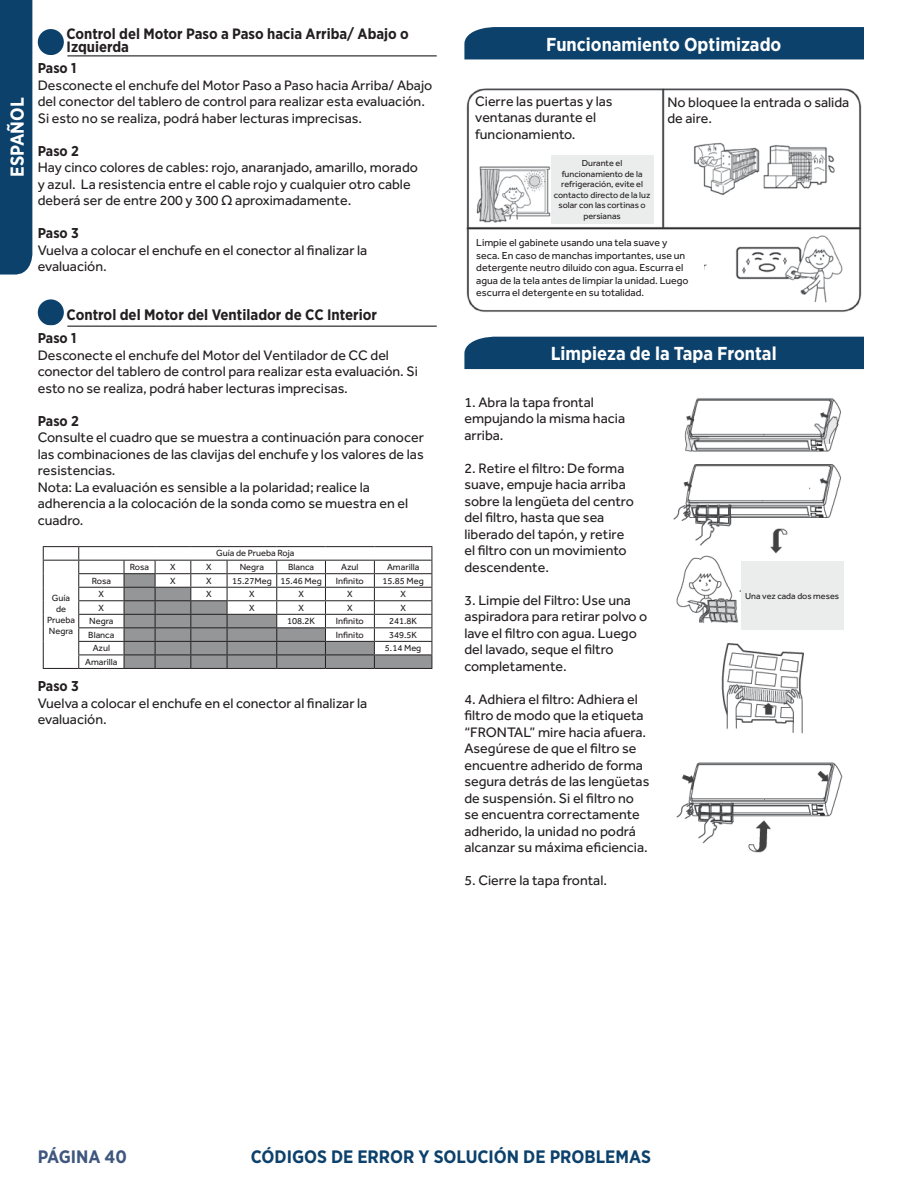
<style>
.page{position:relative;width:918px;height:1188px;background:#fff}
.page>*{position:absolute;margin:0;border:0;box-sizing:border-box;transform-origin:0 0}
.t1{font:700 18.75px "Gotham Narrow";color:#fff}
.t2{font:700 18px "Gotham Narrow";color:#0c416c}
.t3{font:700 18px "Gotham Narrow";color:#3f577e}
.t4{font:700 15.15px "Gotham Narrow";color:#231f20}
.t5{font:700 15px/13.5px "Gotham Narrow";color:#231f20}
.t6{font:14.25px/16.5px "Effra";color:#231f20}
.t7{font:700 14.25px "Gotham Narrow";color:#231f20}
.t8{font:10.5px/12.6px "Effra";color:#231f20}
.t9{font:9.3px/11.1px "Effra";color:#231f20;text-align:center}
.t10{font:9px/10.5px "Effra";color:#231f20;text-align:center}
</style>
<div class="page">
<div style="left:0;top:0;width:33px;height:275px;background:#0c416c"></div>
<div style="left:38px;top:29px;width:26px;height:26px;background:#0c416c;border-radius:50%"></div>
<hr style="left:67px;top:55px;width:370px;height:2px;background:#565759">
<div style="left:38px;top:299px;width:26px;height:26px;background:#0c416c;border-radius:50%"></div>
<hr style="left:67px;top:325px;width:370px;height:2px;background:#565759">
<hr style="left:43px;top:546px;width:36px;height:1px;background:#231f20">
<hr style="left:79px;top:546px;width:45px;height:1px;background:#231f20">
<hr style="left:124px;top:546px;width:31px;height:1px;background:#231f20">
<hr style="left:155px;top:546px;width:36px;height:1px;background:#231f20">
<hr style="left:191px;top:546px;width:36px;height:1px;background:#231f20">
<hr style="left:227px;top:546px;width:50px;height:1px;background:#231f20">
<hr style="left:277px;top:546px;width:48px;height:1px;background:#231f20">
<hr style="left:325px;top:546px;width:49px;height:1px;background:#231f20">
<hr style="left:374px;top:546px;width:58px;height:1px;background:#231f20">
<hr style="left:43px;top:560px;width:36px;height:1px;background:#231f20">
<hr style="left:79px;top:560px;width:45px;height:1px;background:#231f20">
<hr style="left:78px;top:573px;width:46px;height:1px;background:#231f20">
<hr style="left:78px;top:587px;width:46px;height:1px;background:#231f20">
<hr style="left:78px;top:600px;width:46px;height:1px;background:#231f20">
<hr style="left:78px;top:614px;width:46px;height:1px;background:#231f20">
<hr style="left:78px;top:627px;width:46px;height:1px;background:#231f20">
<hr style="left:78px;top:641px;width:46px;height:1px;background:#231f20">
<svg style="left:43px;top:547px;width:1px;height:121px"></svg>
<hr style="left:78px;top:654px;width:46px;height:1px;background:#231f20">
<svg style="left:78px;top:547px;width:1px;height:121px"></svg>
<hr style="left:43px;top:668px;width:36px;height:1px;background:#231f20">
<hr style="left:79px;top:668px;width:45px;height:1px;background:#231f20">
<hr style="left:155px;top:668px;width:36px;height:1px;background:#231f20">
<hr style="left:191px;top:668px;width:36px;height:1px;background:#231f20">
<hr style="left:227px;top:668px;width:50px;height:1px;background:#231f20">
<hr style="left:277px;top:668px;width:48px;height:1px;background:#231f20">
<hr style="left:325px;top:668px;width:49px;height:1px;background:#231f20">
<hr style="left:374px;top:668px;width:58px;height:1px;background:#231f20">
<svg style="left:124px;top:547px;width:308px;height:121px"></svg>
<hr style="left:124px;top:668px;width:31px;height:1px;background:#231f20">
<div style="left:464px;top:27px;width:400px;height:32px;background:#0c416c"></div>
<div style="left:464px;top:336px;width:400px;height:33px;background:#0c416c"></div>
<img style="left:466px;top:88px;width:396px;height:224px">
<img style="left:674px;top:398px;width:170px;height:455px">
<div style="left:475px;top:96px;width:184px;height:51px;background:#fff"></div>
<div style="left:476px;top:232px;width:228px;height:71px;background:#fff"></div>
<div style="left:667px;top:97px;width:184px;height:39px;background:#fff"></div>
<div style="left:551px;top:156px;width:102px;height:68px;background:#ebecec"></div>
<div style="left:741px;top:562px;width:102px;height:68px;background:#ebecec"></div>
<h1 class="t1" style="left:5px;top:177px;width:81px;rotate:-90deg">ESPAÑOL</h1>
<p class="t5" style="left:67px;top:27px;width:344px">Control del Motor Paso a Paso hacia Arriba/ Abajo o<br>Izquierda</p>
<p class="t7" style="left:38px;top:59px;width:40px">Paso 1</p>
<p class="t6" style="left:38px;top:76px;width:396px">Desconecte el enchufe del Motor Paso a Paso hacia Arriba/ Abajo del conector del tablero de control para realizar esta evaluación.<br>Si esto no se realiza, podrá haber lecturas imprecisas.</p>
<p class="t7" style="left:38px;top:141px;width:42px">Paso 2</p>
<p class="t6" style="left:38px;top:159px;width:382px">Hay cinco colores de cables: rojo, anaranjado, amarillo, morado y azul. La resistencia entre el cable rojo y cualquier otro cable deberá ser de entre 200 y 300 Ω aproximadamente.</p>
<p class="t7" style="left:38px;top:224px;width:42px">Paso 3</p>
<p class="t6" style="left:38px;top:241px;width:331px">Vuelva a colocar el enchufe en el conector al finalizar la evaluación.</p>
<p class="t4" style="left:67px;top:305px;width:312px">Control del Motor del Ventilador de CC Interior</p>
<p class="t7" style="left:38px;top:329px;width:40px">Paso 1</p>
<p class="t6" style="left:38px;top:347px;width:382px">Desconecte el enchufe del Motor del Ventilador de CC del conector del tablero de control para realizar esta evaluación. Si esto no se realiza, podrá haber lecturas imprecisas.</p>
<p class="t7" style="left:38px;top:412px;width:42px">Paso 2</p>
<p class="t6" style="left:38px;top:429px;width:388px">Consulte el cuadro que se muestra a continuación para conocer las combinaciones de las clavijas del enchufe y los valores de las resistencias.<br>Nota: La evaluación es sensible a la polaridad; realice la adherencia a la colocación de la sonda como se muestra en el cuadro.</p>
<p class="t9" style="left:216px;top:548px;width:80px">Guía de Prueba Roja</p>
<p class="t9" style="left:47px;top:592px;width:29px">Guía de<br>Prueba<br>Negra</p>
<p class="t9" style="left:130px;top:561px;width:21px">Rosa</p>
<p class="t9" style="left:170px;top:561px;width:7px">X</p>
<p class="t9" style="left:206px;top:561px;width:7px">X</p>
<p class="t9" style="left:240px;top:561px;width:26px">Negra</p>
<p class="t9" style="left:288px;top:561px;width:28px">Blanca</p>
<p class="t9" style="left:341px;top:561px;width:19px">Azul</p>
<p class="t9" style="left:387px;top:561px;width:34px">Amarilla</p>
<p class="t9" style="left:92px;top:575px;width:21px">Rosa</p>
<p class="t9" style="left:170px;top:575px;width:7px">X</p>
<p class="t9" style="left:206px;top:575px;width:7px">X</p>
<p class="t9" style="left:232px;top:575px;width:91px">15.27Meg 15.46 Meg</p>
<p class="t9" style="left:336px;top:575px;width:29px">Infinito</p>
<p class="t9" style="left:382px;top:575px;width:43px">15.85 Meg</p>
<p class="t9" style="left:99px;top:588px;width:7px">X</p>
<p class="t9" style="left:206px;top:588px;width:7px">X</p>
<p class="t9" style="left:249px;top:588px;width:7px">X</p>
<p class="t9" style="left:298px;top:588px;width:7px">X</p>
<p class="t9" style="left:347px;top:588px;width:7px">X</p>
<p class="t9" style="left:400px;top:588px;width:7px">X</p>
<p class="t9" style="left:99px;top:602px;width:7px">X</p>
<p class="t9" style="left:249px;top:602px;width:7px">X</p>
<p class="t9" style="left:298px;top:602px;width:7px">X</p>
<p class="t9" style="left:347px;top:602px;width:7px">X</p>
<p class="t9" style="left:400px;top:602px;width:7px">X</p>
<p class="t9" style="left:89px;top:615px;width:26px">Negra</p>
<p class="t9" style="left:287px;top:615px;width:30px">108.2K</p>
<p class="t9" style="left:336px;top:615px;width:29px">Infinito</p>
<p class="t9" style="left:389px;top:615px;width:30px">241.8K</p>
<p class="t9" style="left:88px;top:629px;width:28px">Blanca</p>
<p class="t9" style="left:336px;top:629px;width:29px">Infinito</p>
<p class="t9" style="left:389px;top:629px;width:30px">349.5K</p>
<p class="t9" style="left:93px;top:642px;width:19px">Azul</p>
<p class="t9" style="left:385px;top:642px;width:38px">5.14 Meg</p>
<p class="t9" style="left:85px;top:656px;width:34px">Amarilla</p>
<p class="t7" style="left:38px;top:677px;width:42px">Paso 3</p>
<p class="t6" style="left:38px;top:694px;width:331px">Vuelva a colocar el enchufe en el conector al finalizar la evaluación.</p>
<h1 class="t1" style="left:546px;top:32px;width:237px">Funcionamiento Optimizado</h1>
<p class="t6" style="left:475px;top:92px;width:139px">Cierre las puertas y las ventanas durante el funcionamiento.</p>
<p class="t10" style="left:554px;top:158px;width:98px">Durante el funcionamiento de la refrigeración, evite el contacto directo de la luz solar con las cortinas o persianas</p>
<p class="t6" style="left:667px;top:94px;width:184px">No bloquee la entrada o salida de aire.</p>
<p class="t8" style="left:476px;top:236px;width:214px">Limpie el gabinete usando una tela suave y seca. En caso de manchas importantes, use un detergente neutro diluido con agua. Escurra el agua de la tela antes de limpiar la unidad. Luego escurra el detergente en su totalidad.</p>
<h1 class="t1" style="left:551px;top:342px;width:227px">Limpieza de la Tapa Frontal</h1>
<p class="t6" style="left:464px;top:393px;width:162px">1. Abra la tapa frontal empujando la misma hacia arriba.</p>
<p class="t6" style="left:464px;top:459px;width:171px">2. Retire el filtro: De forma suave, empuje hacia arriba sobre la lengüeta del centro del filtro, hasta que sea liberado del tapón, y retire el filtro con un movimiento descendente.</p>
<p class="t6" style="left:464px;top:591px;width:184px">3. Limpie del Filtro: Use una aspiradora para retirar polvo o lave el filtro con agua. Luego del lavado, seque el filtro completamente.</p>
<p class="t6" style="left:464px;top:690px;width:187px">4. Adhiera el filtro: Adhiera el filtro de modo que la etiqueta “FRONTAL” mire hacia afuera.<br>Asegúrese de que el filtro se encuentre adherido de forma segura detrás de las lengüetas de suspensión. Si el filtro no se encuentra correctamente adherido, la unidad no podrá alcanzar su máxima eficiencia.</p>
<p class="t6" style="left:464px;top:872px;width:144px">5. Cierre la tapa frontal.</p>
<p class="t10" style="left:745px;top:590px;width:95px">Una vez cada dos meses</p>
<p class="t3" style="left:38px;top:1145px;width:91px">PÁGINA 40</p>
<p class="t2" style="left:251px;top:1146px;width:402px">CÓDIGOS DE ERROR Y SOLUCIÓN DE PROBLEMAS</p>
</div>
